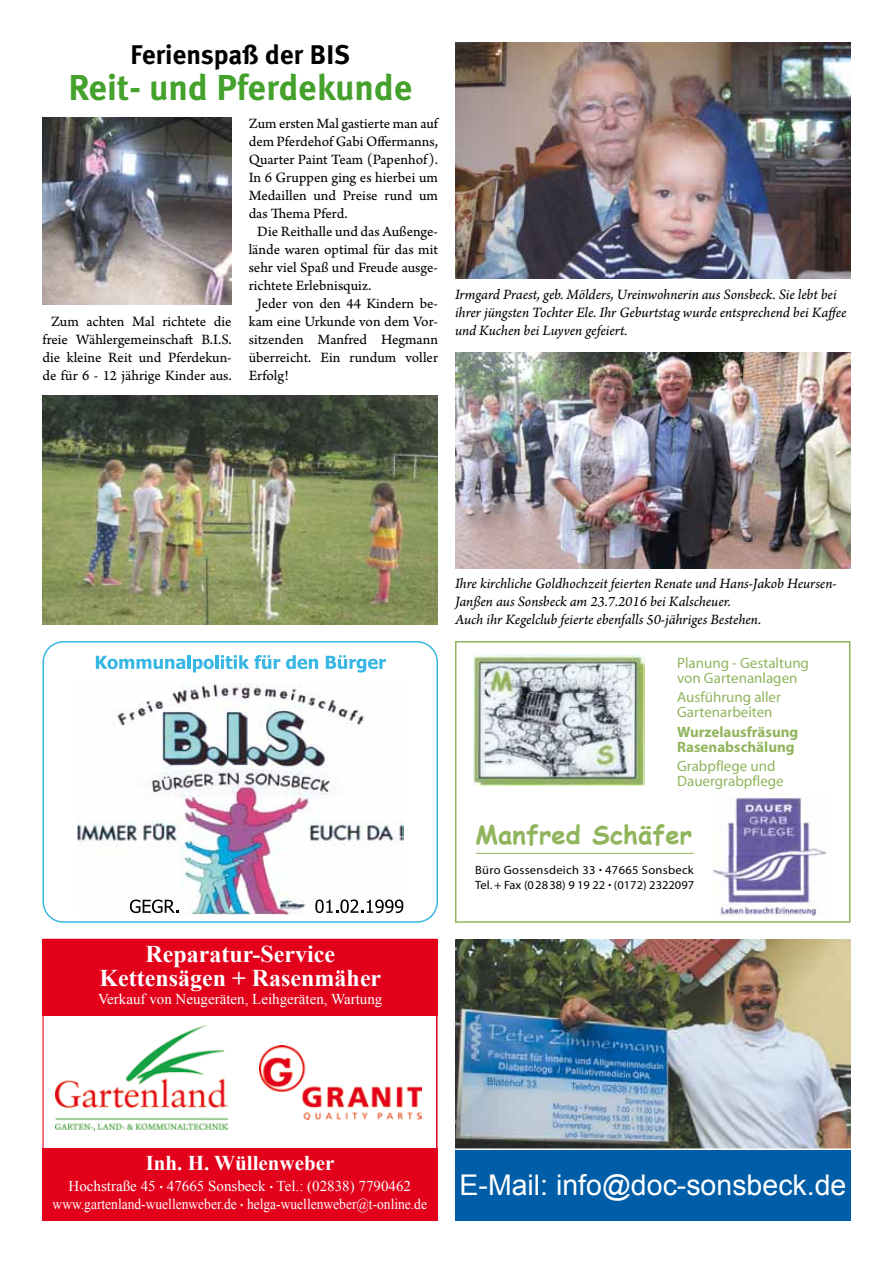
<style>
.page{position:relative;width:893px;height:1263px;background:#fff}
.page>*{position:absolute;margin:0;border:0;box-sizing:border-box;transform-origin:0 0}
.t1{font:700 36px "Meta Plus";color:#44a12b}
.t2{font:28.5px "Arial";color:#fff}
.t3{font:700 27px "Meta Plus";color:#000}
.t4{font:700 25.5px "Comic Sans MS";letter-spacing:.005em;color:#90b55d}
.t5{font:700 24px/24px "Times New Roman";color:#fff;text-align:center}
.t6{font:700 21px "Times New Roman";color:#fff}
.t7{font:15px/18px "Arno Pro Sm Text";color:#000;text-align:center}
.t8{font:15px/18px "Arno Pro Italic Sm Text";letter-spacing:-.005em;color:#000}
.t9{font:15px/18px "Times New Roman";color:#fff;text-align:center}
.t10{font:15px/15px "Myriad";color:#90b55d}
.t11{font:700 15px/15px "Myriad";color:#90b55d}
.t12{font:12px/15px "Myriad";letter-spacing:.025em;color:#000;scale:1.04 1}
</style>
<div class="page">
<svg style="left:455px;top:641px;width:395px;height:282px"></svg>
<img style="left:474px;top:654px;width:171px;height:131px">
<hr style="left:476px;top:853px;width:217px;height:1px;background:#90b55d">
<svg style="left:43px;top:641px;width:395px;height:282px"></svg>
<svg style="left:130px;top:899px;width:48px;height:14px"></svg>
<svg style="left:315px;top:899px;width:88px;height:14px"></svg>
<svg style="left:96px;top:656px;width:89px;height:13px"></svg>
<hr style="left:187px;top:655px;width:4px;height:14px;background:#39b7e4">
<svg style="left:193px;top:659px;width:21px;height:13px"></svg>
<hr style="left:215px;top:655px;width:3px;height:14px;background:#39b7e4">
<svg style="left:221px;top:655px;width:59px;height:14px"></svg>
<svg style="left:286px;top:655px;width:32px;height:14px"></svg>
<svg style="left:326px;top:655px;width:60px;height:17px"></svg>
<svg style="left:43px;top:939px;width:395px;height:281px;fill:#e2001a"></svg>
<img style="left:43px;top:396px;width:395px;height:228px">
<img style="left:43px;top:117px;width:189px;height:188px">
<img style="left:455px;top:43px;width:395px;height:236px">
<img style="left:455px;top:353px;width:395px;height:216px">
<div style="left:455px;top:1149px;width:395px;height:71px;background:#005ea8"></div>
<img style="left:455px;top:939px;width:395px;height:209px">
<hr style="left:455px;top:1148px;width:395px;height:2px;background:#fff">
<h3 class="t3" style="left:130px;top:39px;width:222px">Ferienspaß der BIS</h3>
<h1 class="t1" style="left:68px;top:66px;width:346px">Reit- und Pferdekunde</h1>
<p class="t7" style="left:43px;top:313px;width:191px">Zum achten Mal richtete die freie Wählergemeinschaft B.I.S. die kleine Reit und Pferdekun&shy;de für 6 - 12 jährige Kinder aus.</p>
<p class="t7" style="left:249px;top:115px;width:191px">Zum ersten Mal gastierte man auf</p>
<p class="t7" style="left:249px;top:133px;width:191px">dem Pferdehof Gabi Offermanns,</p>
<p class="t7" style="left:249px;top:151px;width:191px">Quarter Paint Team (Papenhof).</p>
<p class="t7" style="left:249px;top:169px;width:191px">In 6 Gruppen ging es hierbei um</p>
<p class="t7" style="left:249px;top:187px;width:191px">Medaillen und Preise rund um</p>
<p class="t7" style="left:249px;top:205px;width:100px">das Thema Pferd.</p>
<p class="t7" style="left:257px;top:223px;width:182px">Die Reithalle und das Außenge-</p>
<p class="t7" style="left:249px;top:241px;width:191px">lände waren optimal für das mit</p>
<p class="t7" style="left:249px;top:259px;width:191px">sehr viel Spaß und Freude ausge-</p>
<p class="t7" style="left:249px;top:277px;width:124px">richtete Erlebnisquiz.</p>
<p class="t7" style="left:257px;top:295px;width:182px">Jeder von den 44 Kindern be-</p>
<p class="t7" style="left:249px;top:313px;width:191px">kam eine Urkunde von dem Vor-</p>
<p class="t7" style="left:249px;top:331px;width:191px">sitzenden Manfred Hegmann</p>
<p class="t7" style="left:249px;top:349px;width:191px">überreicht. Ein rundum voller</p>
<p class="t7" style="left:249px;top:367px;width:42px">Erfolg!</p>
<p class="t8" style="left:455px;top:287px;width:393px">Irmgard Praest, geb. Mölders, Ureinwohnerin aus Sonsbeck. Sie lebt bei ihrer jüngsten Tochter Ele. Ihr Geburtstag wurde entsprechend bei Kaffee und Kuchen bei Luyven gefeiert.</p>
<h3 class="t5" style="left:100px;top:942px;width:283px">Reparatur-Service<br>Kettensägen + Rasenmäher</h3>
<p class="t9" style="left:98px;top:990px;width:286px">Verkauf von Neugeräten, Leihgeräten, Wartung</p>
<p class="t8" style="left:455px;top:575px;width:383px">Ihre kirchliche Goldhochzeit feierten Renate und Hans-Jakob Heursen-<br>Janßen aus Sonsbeck am 23.7.2016 bei Kalscheuer.<br>Auch ihr Kegelclub feierte ebenfalls 50-jähriges Bestehen.</p>
<p class="t10" style="left:677px;top:656px;width:133px">Planung - Gestaltung von Gartenanlagen</p>
<p class="t10" style="left:677px;top:690px;width:105px">Ausführung aller<br>Gartenarbeiten</p>
<p class="t11" style="left:677px;top:725px;width:123px">Wurzelausfräsung<br>Rasenabschälung</p>
<p class="t10" style="left:677px;top:759px;width:108px">Grabpflege und<br>Dauergrabpflege</p>
<h3 class="t4" style="left:476px;top:816px;width:218px">Manfred Schäfer</h3>
<p class="t12" style="left:475px;top:863px;width:212px">Büro Gossensdeich 33 <sup>.</sup> 47665 Sonsbeck<br>Tel. + Fax (02838) 9 19 22 <sup>.</sup> (0172) 2322097</p>
<h3 class="t6" style="left:146px;top:1151px;width:190px">Inh. H. Wüllenweber</h3>
<p class="t9" style="left:53px;top:1177px;width:376px">Hochstraße 45 <sup>.</sup> 47665 Sonsbeck <sup>.</sup> Tel.: (02838) 7790462 www.gartenland-wuellenweber.de <sup>.</sup> helga-wuellenweber@t-online.de</p>
<h2 class="t2" style="left:459px;top:1169px;width:388px">E-Mail: info@doc-sonsbeck.de</h2>
</div>
